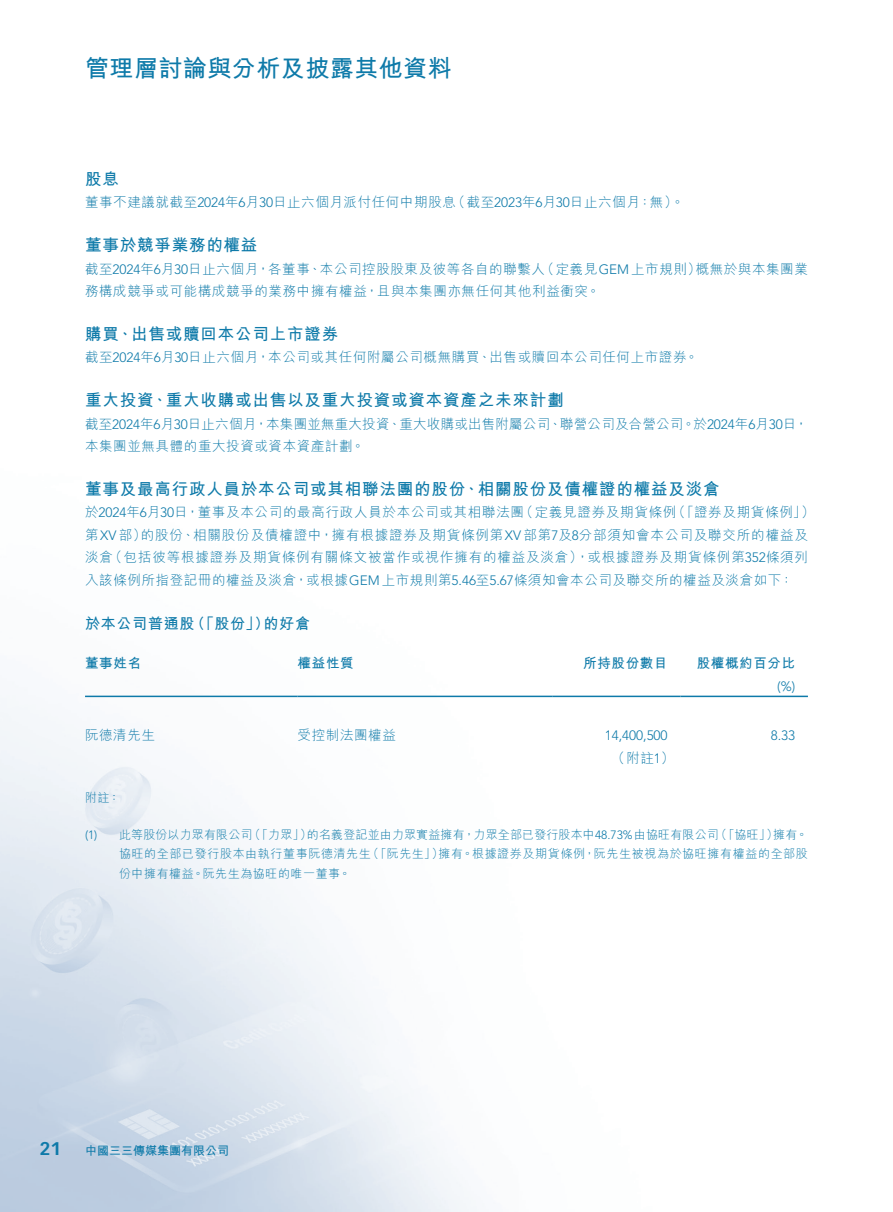
<style>
.page{position:relative;width:893px;height:1212px;background:#fff}
.page>*{position:absolute;margin:0;border:0;box-sizing:border-box;transform-origin:0 0}
.t1{font:700 24px "M Hei HK";letter-spacing:.02em;color:#0e7aa9}
.t2{font:700 18px "Vectora LT Std";color:#0e7aa9}
.t3{font:700 16.5px "M Hei HK";letter-spacing:.05em;color:#0e7aa9}
.t4{font:700 15px "M Hei HK";letter-spacing:.05em;color:#0e7aa9}
.t5{font:300 13.5px/22.5px "M Hei HK";letter-spacing:.045em;color:#0e7aa9}
.t6{font:300 13.5px/22.5px "M Hei HK";letter-spacing:.065em;color:#0e7aa9}
.t7{font:300 13.5px/22.5px "M Hei HK";letter-spacing:.015em;color:#0e7aa9}
.t8{font:700 13.5px "M Hei HK";letter-spacing:.05em;color:#0e7aa9}
.t9{font:300 13.5px "Avenir LT Std";letter-spacing:-.005em;color:#0e7aa9}
.t10{font:300 12px/19.5px "M Hei HK";letter-spacing:.045em;color:#0e7aa9}
.t11{font:300 12px "M Hei HK";letter-spacing:.01em;color:#0e7aa9}
.t12{font:700 12px "M Hei HK";color:#0e7aa9}
.t13{font:300 12px "Avenir LT Std";color:#0e7aa9}
.s1{font-family:"Avenir LT Std"}
</style>
<div class="page">
<img style="left:0;top:695px;width:808px;height:517px">
<hr style="left:85px;top:696px;width:213px;height:1px;background:#0e7aa9">
<hr style="left:298px;top:696px;width:255px;height:1px;background:#0e7aa9">
<hr style="left:553px;top:696px;width:127px;height:1px;background:#0e7aa9">
<hr style="left:680px;top:696px;width:128px;height:1px;background:#0e7aa9">
<h1 class="t1" style="left:85px;top:51px;width:368px">管理層討論與分析及披露其他資料</h1>
<p class="t3" style="left:85px;top:167px;width:35px">股息</p>
<p class="t5" style="left:85px;top:191px;width:372px">董事不建議就截至<span class="s1">2024</span>年月<span class="s1">6 30</span>日止六個月派付任何中期股息</p>
<p class="t3" style="left:85px;top:233px;width:174px">董事於競爭業務的權益</p>
<p class="t5" style="left:452px;top:191px;width:234px">（截至<span class="s1">2023</span>年月<span class="s1">6 30</span>日止六個月：無。(</p>
<p class="t5" style="left:541px;top:257px;width:162px">（定義見<span class="s1">GEM</span>上市規則）</p>
<p class="t5" style="left:85px;top:257px;width:516px">截至<span class="s1">2024</span>年月<span class="s1">6 30</span>日止六個月，各董事、本公司控股股東及彼等各自的聯繫人<br>務構成競爭或可能構成競爭的業務中擁有權益，且與本集團亦無任何其他利益衝突。</p>
<p class="t3" style="left:85px;top:322px;width:255px">購買、出售或贖回本公司上市證券</p>
<p class="t5" style="left:85px;top:346px;width:615px">截至<span class="s1">2024</span>年月<span class="s1">6 30</span>日止六個月，本公司或其任何附屬公司概無購買、出售或贖回本公司任何上市證券。</p>
<p class="t3" style="left:85px;top:388px;width:480px">重大投資、重大收購或出售以及重大投資或資本資產之未來計劃</p>
<p class="t7" style="left:85px;top:412px;width:724px">截至<span class="s1">2024</span>年月<span class="s1">6 30</span>日止六個月，本集團並無重大投資、重大收購或出售附屬公司、聯營公司及合營公司。於<span class="s1">2024</span>年月<span class="s1">6 30</span>日，本集團並無具體的重大投資或資本資產計劃。</p>
<p class="t3" style="left:85px;top:477px;width:636px">董事及最高行政人員於本公司或其相聯法團的股份、相關股份及債權證的權益及淡倉</p>
<p class="t5" style="left:696px;top:257px;width:114px">概無於與本集團業</p>
<p class="t6" style="left:141px;top:501px;width:668px;text-indent:-56px">於<span class="s1">2024</span>年月<span class="s1">6 30</span>日，董事及本公司的最高行政人員於本公司或其相聯法團<br>的股份、相關股份及債權證中，擁有根據證券及期貨條例第<span class="s1">XV</span>部第及<span class="s1">7 8</span>分部須知會本公司及聯交所的權益及</p>
<p class="t5" style="left:520px;top:501px;width:158px">（定義見證券及期貨條例</p>
<p class="t5" style="left:672px;top:501px;width:136px">（「證券及期貨條例「</p>
<p class="t5" style="left:801px;top:501px;width:15px">(</p>
<p class="t6" style="left:109px;top:523px;width:701px;text-indent:-24px">第<span class="s1">XV</span>部）<br>（包括彼等根據證券及期貨條例有關條文被當作或視作擁有的權益及淡倉，）或根據證券及期貨條例第<span class="s1">352</span>條須列</p>
<p class="t5" style="left:85px;top:546px;width:710px">淡倉<br>入該條例所指登記冊的權益及淡倉，或根據<span class="s1">GEM</span>上市規則第<span class="s1">5.46</span>至<span class="s1">5.67</span>條須知會本公司及聯交所的權益及淡倉如下：</p>
<p class="t4" style="left:264px;top:612px;width:48px">的好倉</p>
<p class="t4" style="left:85px;top:612px;width:111px">於本公司普通股</p>
<p class="t4" style="left:190px;top:612px;width:81px">（「股份」）</p>
<p class="t8" style="left:85px;top:654px;width:58px">董事姓名</p>
<p class="t5" style="left:85px;top:724px;width:71px">阮德清先生</p>
<p class="t10" style="left:85px;top:788px;width:37px">附註：</p>
<p class="t8" style="left:298px;top:654px;width:58px">權益性質</p>
<p class="t5" style="left:298px;top:724px;width:100px">受控制法團權益</p>
<p class="t8" style="left:583px;top:654px;width:86px">所持股份數目</p>
<p class="t9" style="left:605px;top:728px;width:64px">14,400,500</p>
<p class="t5" style="left:611px;top:746px;width:64px">（附註 (<span class="s1">1</span></p>
<p class="t8" style="left:697px;top:654px;width:100px">股權概約百分比</p>
<p class="t9" style="left:777px;top:678px;width:19px">%) (</p>
<p class="t9" style="left:771px;top:728px;width:26px">8.33</p>
<p class="t13" style="left:85px;top:828px;width:14px">1( )</p>
<p class="t11" style="left:307px;top:828px;width:413px">的名義登記並由力眾實益擁有，力眾全部已發行股本中<span class="s1">48.73%</span>由協旺有限公司</p>
<p class="t10" style="left:773px;top:824px;width:36px">擁有。</p>
<p class="t10" style="left:249px;top:824px;width:64px">（「力眾」）</p>
<p class="t10" style="left:715px;top:824px;width:64px">（「協旺」）</p>
<p class="t11" style="left:119px;top:828px;width:135px">此等股份以力眾有限公司</p>
<p class="t10" style="left:438px;top:844px;width:371px">擁有。根據證券及期貨條例，阮先生被視為於協旺擁有權益的全部股</p>
<p class="t10" style="left:367px;top:844px;width:78px">（「阮先生」）</p>
<p class="t10" style="left:119px;top:844px;width:253px">協旺的全部已發行股本由執行董事阮德清先生份中擁有權益。阮先生為協旺的唯一董事。</p>
<h2 class="t2" style="left:40px;top:1137px;width:23px">21</h2>
<p class="t12" style="left:85px;top:1141px;width:145px">中國三三傳媒集團有限公司</p>
</div>
